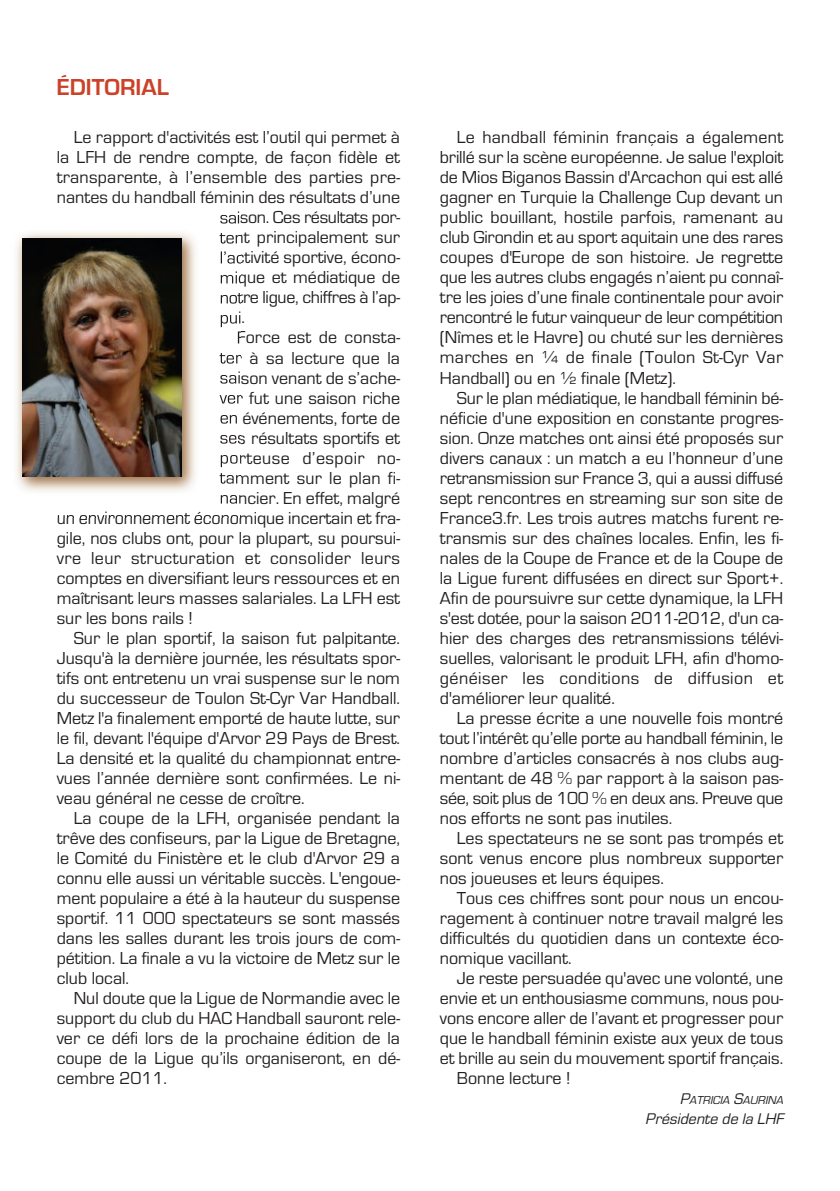
<style>
.page{position:relative;width:840px;height:1191px;background:#fff}
.page>*{position:absolute;margin:0;border:0;box-sizing:border-box;transform-origin:0 0}
.t1{font:700 24px "Eurostile";color:#cc4228}
.t2{font:18px/20px "Eurostile";color:#231f20;text-align:justify}
.t3{font:18px "Eurostile";letter-spacing:.025em;color:#231f20}
.t4{font:italic 16px "Eurostile";color:#231f20}
.t5{font:italic 12px "Eurostile";color:#231f20}
.s1{font-size:16px}
</style>
<div class="page">
<img style="left:16px;top:223px;width:224px;height:294px">
<img style="left:220px;top:211px;width:20px;height:12px">
<img style="left:219px;top:231px;width:21px;height:14px">
<img style="left:221px;top:251px;width:19px;height:14px">
<img style="left:221px;top:271px;width:19px;height:14px">
<img style="left:221px;top:291px;width:19px;height:14px">
<img style="left:221px;top:311px;width:19px;height:16px">
<svg style="left:238px;top:331px;width:2px;height:12px"></svg>
<img style="left:219px;top:351px;width:21px;height:12px">
<img style="left:220px;top:371px;width:20px;height:12px">
<img style="left:219px;top:393px;width:21px;height:10px">
<img style="left:220px;top:413px;width:19px;height:12px">
<img style="left:220px;top:433px;width:20px;height:10px">
<img style="left:221px;top:453px;width:19px;height:14px">
<img style="left:219px;top:471px;width:21px;height:14px">
<img style="left:221px;top:493px;width:19px;height:12px">
<img style="left:58px;top:511px;width:144px;height:6px">
<img style="left:23px;top:238px;width:158px;height:238px">
<h1 class="t1" style="left:57px;top:73px;width:113px">ÉDITORIAL</h1>
<p class="t2" style="left:57px;top:127px;width:345px;text-align:right">Le rapport d'activités est l’outil qui permet à la LFH de rendre compte, de façon fidèle et transparente, à l’ensemble des parties pre&shy;nantes du handball féminin des résultats d’une saison. Ces résultats por-<br>tent principalement sur<br>l’activité sportive, écono-<br>mique et médiatique de<br>notre ligue, chiffres à l’ap-</p>
<p class="t2" style="left:236px;top:327px;width:165px">Force est de consta-</p>
<p class="t2" style="left:219px;top:347px;width:182px">ter à sa lecture que la</p>
<p class="t2" style="left:219px;top:367px;width:182px">saison venant de s’ache-</p>
<p class="t2" style="left:219px;top:387px;width:182px">ver fut une saison riche</p>
<p class="t2" style="left:219px;top:407px;width:182px">en événements, forte de</p>
<p class="t2" style="left:219px;top:427px;width:182px">ses résultats sportifs et</p>
<p class="t3" style="left:219px;top:447px;width:182px">porteuse d’espoir no-</p>
<p class="t2" style="left:219px;top:467px;width:182px">tamment sur le plan fi-</p>
<p class="t2" style="left:219px;top:487px;width:182px">nancier. En effet, malgré</p>
<p class="t2" style="left:57px;top:507px;width:345px">un environnement économique incertain et fra-</p>
<p class="t2" style="left:57px;top:527px;width:345px">gile, nos clubs ont, pour la plupart, su poursui-</p>
<p class="t3" style="left:57px;top:547px;width:344px">vre leur structuration et consolider leurs</p>
<p class="t2" style="left:57px;top:567px;width:344px">comptes en diversifiant leurs ressources et en</p>
<p class="t2" style="left:57px;top:587px;width:344px">maîtrisant leurs masses salariales. La LFH est</p>
<p class="t2" style="left:57px;top:607px;width:137px">sur les bons rails !</p>
<p class="t2" style="left:74px;top:627px;width:327px">Sur le plan sportif, la saison fut palpitante.</p>
<p class="t2" style="left:57px;top:647px;width:345px">Jusqu'à la dernière journée, les résultats spor-</p>
<p class="t2" style="left:57px;top:667px;width:344px">tifs ont entretenu un vrai suspense sur le nom</p>
<p class="t2" style="left:57px;top:687px;width:344px">du successeur de Toulon St-Cyr Var Handball.</p>
<p class="t2" style="left:57px;top:707px;width:344px">Metz l'a finalement emporté de haute lutte, sur</p>
<p class="t2" style="left:57px;top:727px;width:344px">le fil, devant l'équipe d'Arvor 29 Pays de Brest.</p>
<p class="t2" style="left:57px;top:747px;width:344px">La densité et la qualité du championnat entre-</p>
<p class="t2" style="left:57px;top:767px;width:344px">vues l’année dernière sont confirmées. Le ni-</p>
<p class="t2" style="left:57px;top:787px;width:249px">veau général ne cesse de croître.</p>
<p class="t2" style="left:74px;top:807px;width:327px">La coupe de la LFH, organisée pendant la</p>
<p class="t2" style="left:57px;top:827px;width:344px">trêve des confiseurs, par la Ligue de Bretagne,</p>
<p class="t2" style="left:57px;top:847px;width:344px">le Comité du Finistère et le club d'Arvor 29 a</p>
<p class="t2" style="left:57px;top:867px;width:344px">connu elle aussi un véritable succès. L'engoue-</p>
<p class="t2" style="left:57px;top:887px;width:344px">ment populaire a été à la hauteur du suspense</p>
<p class="t2" style="left:57px;top:907px;width:345px">sportif. 11 000 spectateurs se sont massés</p>
<p class="t2" style="left:57px;top:927px;width:345px">dans les salles durant les trois jours de com-</p>
<p class="t2" style="left:57px;top:947px;width:344px">pétition. La finale a vu la victoire de Metz sur le</p>
<p class="t2" style="left:57px;top:967px;width:74px">club local.</p>
<p class="t2" style="left:74px;top:987px;width:327px">Nul doute que la Ligue de Normandie avec le</p>
<p class="t2" style="left:57px;top:1007px;width:345px">support du club du HAC Handball sauront rele-</p>
<p class="t2" style="left:57px;top:1027px;width:344px">ver ce défi lors de la prochaine édition de la</p>
<p class="t2" style="left:57px;top:1047px;width:345px">coupe de la Ligue qu’ils organiseront, en dé-</p>
<p class="t2" style="left:57px;top:1067px;width:112px">cembre 2011.</p>
<p class="t2" style="left:439px;top:127px;width:345px;text-indent:17px">Le handball féminin français a également brillé sur la scène européenne. Je salue l'exploit de Mios Biganos Bassin d'Arcachon qui est allé gagner en Turquie la Challenge Cup devant un public bouillant, hostile parfois, ramenant au club Girondin et au sport aquitain une des rares coupes d'Europe de son histoire. Je regrette que les autres clubs engagés n’aient pu connaî&shy;tre les joies d’une finale continentale pour avoir rencontré le futur vainqueur de leur compétition (Nîmes et le Havre) ou chuté sur les dernières marches en ¼ de finale (Toulon St-Cyr Var Handball) ou en ½ finale (Metz).</p>
<p class="t2" style="left:439px;top:387px;width:345px;text-indent:17px">Sur le plan médiatique, le handball féminin bé&shy;néficie d'une exposition en constante progres&shy;sion. Onze matches ont ainsi été proposés sur divers canaux : un match a eu l’honneur d’une retransmission sur France 3, qui a aussi diffusé sept rencontres en streaming sur son site de France3.fr. Les trois autres matchs furent re&shy;transmis sur des chaînes locales. Enfin, les fi&shy;nales de la Coupe de France et de la Coupe de la Ligue furent diffusées en direct sur Sport+.<br>Afin de poursuivre sur cette dynamique, la LFH s'est dotée, pour la saison 2011-2012, d'un ca&shy;hier des charges des retransmissions télévi&shy;suelles, valorisant le produit LFH, afin d'homo&shy;généiser les conditions de diffusion et d'améliorer leur qualité.</p>
<p class="t2" style="left:439px;top:707px;width:345px;text-indent:17px">La presse écrite a une nouvelle fois montré tout l’intérêt qu’elle porte au handball féminin, le nombre d’articles consacrés à nos clubs aug&shy;mentant de 48 % par rapport à la saison pas&shy;sée, soit plus de 100 % en deux ans. Preuve que nos efforts ne sont pas inutiles.</p>
<p class="t2" style="left:439px;top:827px;width:344px;text-indent:17px">Les spectateurs ne se sont pas trompés et sont venus encore plus nombreux supporter nos joueuses et leurs équipes.</p>
<p class="t2" style="left:439px;top:887px;width:345px;text-indent:17px">Tous ces chiffres sont pour nous un encou&shy;ragement à continuer notre travail malgré les difficultés du quotidien dans un contexte éco&shy;nomique vacillant.</p>
<p class="t2" style="left:456px;top:967px;width:327px">Je reste persuadée qu'avec une volonté, une</p>
<p class="t2" style="left:439px;top:987px;width:345px">envie et un enthousiasme communs, nous pou-</p>
<p class="t2" style="left:439px;top:1007px;width:344px">vons encore aller de l’avant et progresser pour</p>
<p class="t2" style="left:439px;top:1027px;width:345px">que le handball féminin existe aux yeux de tous</p>
<p class="t2" style="left:439px;top:1047px;width:344px">et brille au sein du mouvement sportif français.</p>
<p class="t2" style="left:456px;top:1067px;width:115px">Bonne lecture !</p>
<p class="t5" style="left:679px;top:1092px;width:108px"><span class="s1">P</span>ATRICIA <span class="s1">S</span>AURINA</p>
<p class="t4" style="left:645px;top:1108px;width:143px">Présidente de la LHF</p>
</div>
